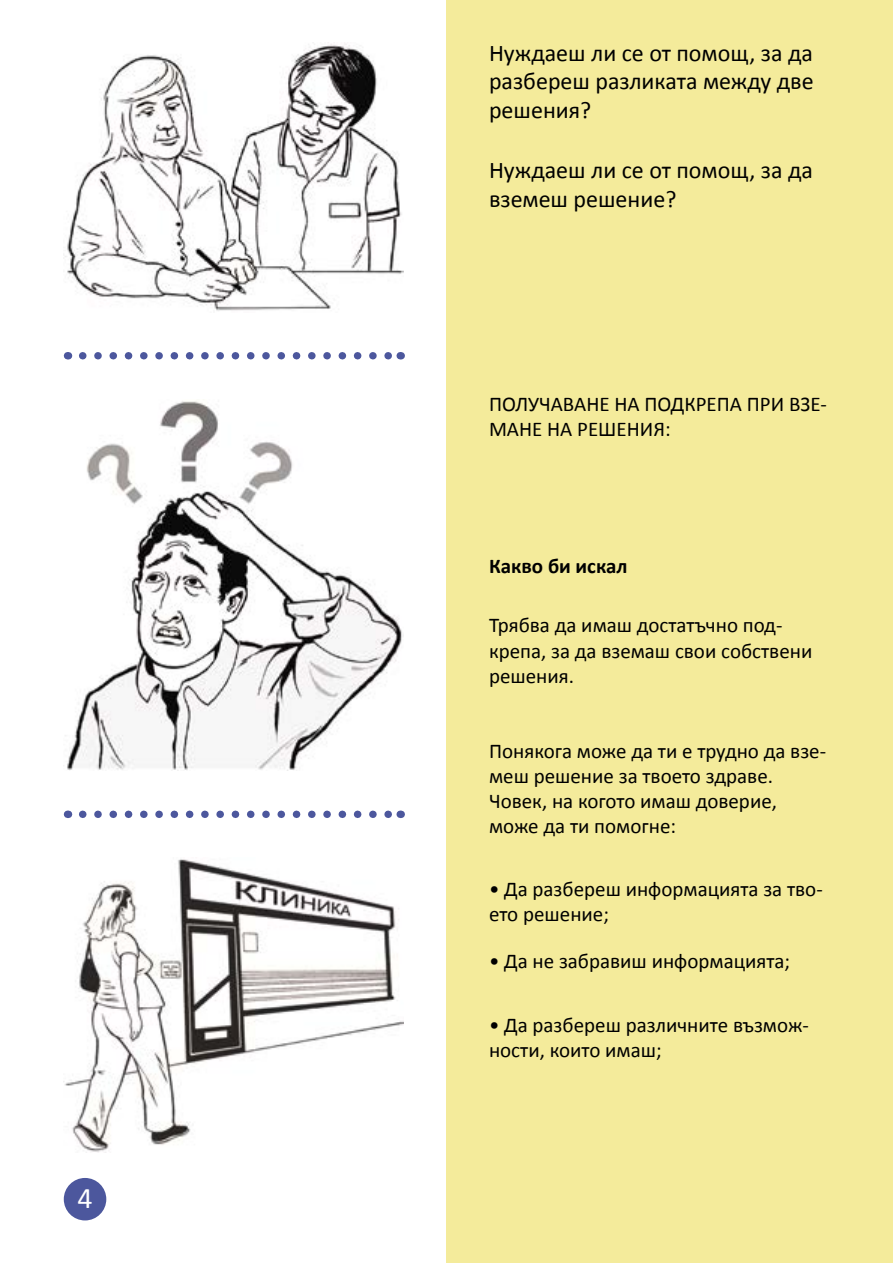
<style>
.page{position:relative;width:893px;height:1263px;background:#fff}
.page>*{position:absolute;margin:0;border:0;box-sizing:border-box;transform-origin:0 0}
.t1{font:30px "Calibri";color:#fff}
.t2{font:24px/28.8px "Calibri";color:#000;text-align:justify}
.t3{font:21px/25.2px "Calibri";color:#000}
.t4{font:700 21px "Calibri";color:#000}
</style>
<div class="page">
<div style="left:64px;top:1178px;width:42px;height:42px;background:#4c579d;border-radius:50%"></div>
<div style="left:446px;top:0;width:447px;height:1263px;background:#f4eb9b"></div>
<img style="left:65px;top:43px;width:339px;height:268px">
<img style="left:65px;top:401px;width:339px;height:370px">
<img style="left:64px;top:859px;width:340px;height:293px">
<svg style="left:83px;top:352px;width:309px;height:7px"></svg>
<svg style="left:83px;top:810px;width:309px;height:8px"></svg>
<h1 class="t1" style="left:77px;top:1177px;width:17px">4</h1>
<p class="t2" style="left:489px;top:37px;width:326px">Нуждаеш ли се от помощ, за да разбереш разликата между две решения?</p>
<p class="t2" style="left:489px;top:155px;width:325px">Нуждаеш ли се от помощ, за да вземеш решение?</p>
<p class="t3" style="left:489px;top:391px;width:339px">ПОЛУЧАВАНЕ НА ПОДКРЕПА ПРИ ВЗЕ-<br>МАНЕ НА РЕШЕНИЯ:</p>
<p class="t4" style="left:489px;top:551px;width:140px">Какво би искал</p>
<p class="t3" style="left:489px;top:612px;width:325px">Трябва да имаш достатъчно под&shy;крепа, за да вземаш свои собствени решения.</p>
<p class="t3" style="left:489px;top:737px;width:339px">Понякога може да ти е трудно да взе&shy;меш решение за твоето здраве.<br>Човек, на когото имаш доверие, може да ти помогне:</p>
<p class="t3" style="left:489px;top:876px;width:335px">• Да разбереш информацията за тво&shy;ето решение;</p>
<p class="t3" style="left:489px;top:948px;width:303px">• Да не забравиш информацията;</p>
<p class="t3" style="left:489px;top:1012px;width:321px">• Да разбереш различните възмож&shy;ности, които имаш;</p>
</div>
